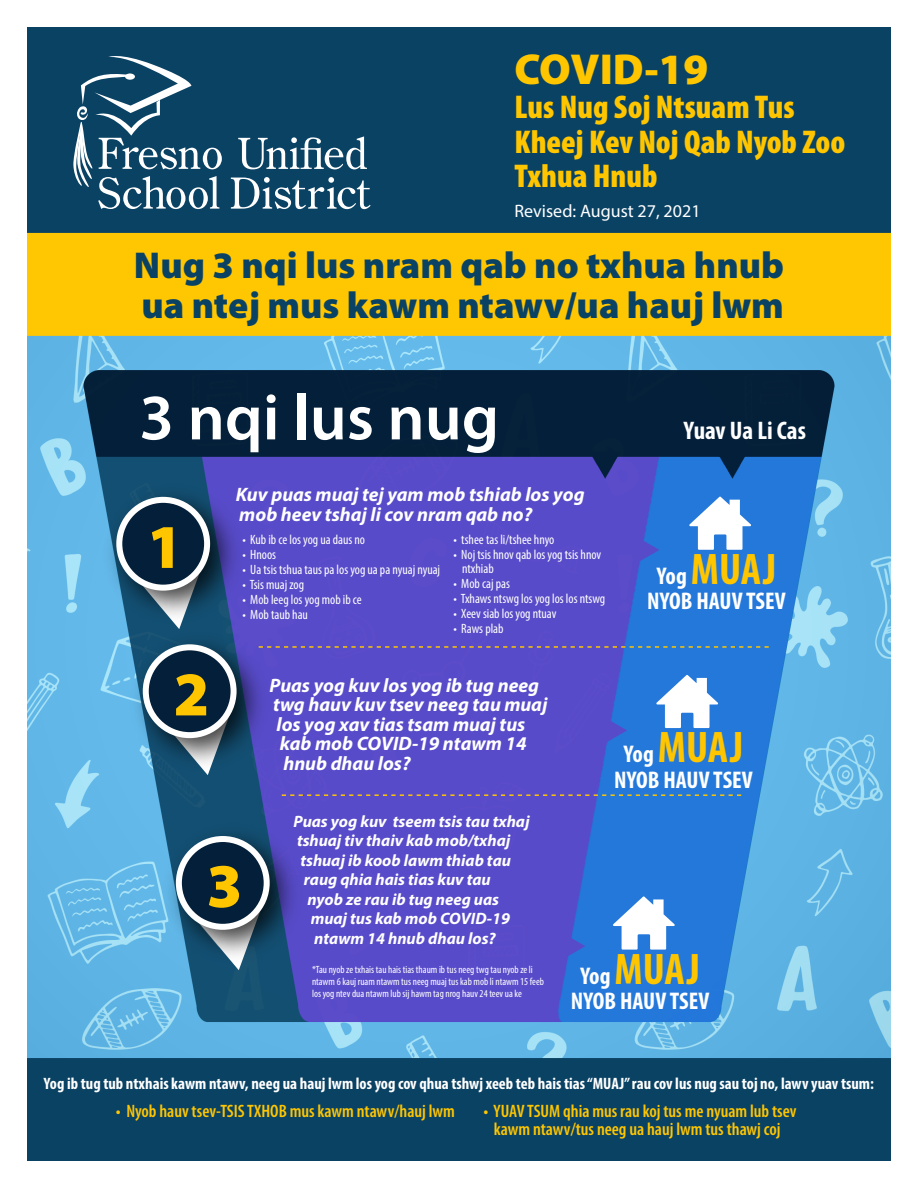
<style>
.page{position:relative;width:918px;height:1188px;background:#fff}
.page>*{position:absolute;margin:0;border:0;box-sizing:border-box;transform-origin:0 0}
.t1{font:600 65.1px "Myriad Pro";color:#fff}
.t2{font:900 62.55px "Myriad Pro";color:#ffc600}
.t3{font:700 condensed 44.4px "Myriad Pro";color:#ffc600}
.t4{font:900 43.5px "Myriad Pro";color:#ffc600}
.t5{font:900 37.5px/40.5px "Myriad Pro";color:#0a4264}
.t6{font:900 condensed 33px/34.5px "Myriad Pro";color:#ffc600}
.t7{font:700 condensed 25.5px "Myriad Pro";color:#fff}
.t8{font:700 condensed 24.15px "Myriad Pro";color:#fff}
.t9{font:italic 700 19.5px/19.5px "Myriad Pro";color:#fff}
.t10{font:600 condensed 18px/18px "Myriad Pro";color:#ffc600;text-align:center}
.t11{font:18px "Myriad Pro";color:#fff}
.t12{font:italic 700 16.5px "Myriad Pro";color:#fff}
.t13{font:700 condensed 16.5px "Myriad Pro";color:#fff}
.t14{font:condensed 13.5px/13.5px "Myriad Pro";color:#fff}
.t15{font:condensed 10.5px/12px "Myriad Pro";color:#fff}
.s1{font-size:24.15px;color:#fff}
</style>
<div class="page">
<img style="left:27px;top:27px;width:864px;height:1134px">
<svg style="left:238px;top:136px;width:129px;height:33px"></svg>
<svg style="left:73px;top:52px;width:149px;height:157px;background:#35637f"></svg>
<svg style="left:231px;top:177px;width:140px;height:32px"></svg>
<img style="left:95px;top:476px;width:157px;height:156px">
<div style="left:119px;top:500px;width:88px;height:88px;background:#041f39;border-radius:50%"></div>
<div style="left:116px;top:497px;width:94px;height:94px;border:6px solid #fff;border-radius:50%"></div>
<img style="left:122px;top:623px;width:156px;height:157px">
<div style="left:146px;top:647px;width:88px;height:88px;background:#041f39;border-radius:50%"></div>
<div style="left:143px;top:644px;width:94px;height:94px;border:6px solid #fff;border-radius:50%"></div>
<img style="left:155px;top:815px;width:156px;height:157px">
<div style="left:179px;top:839px;width:88px;height:88px;background:#041f39;border-radius:50%"></div>
<div style="left:176px;top:836px;width:94px;height:94px;border:6px solid #fff;border-radius:50%"></div>
<svg style="left:257px;top:646px;width:512px;height:2px"></svg>
<svg style="left:278px;top:794px;width:463px;height:2px"></svg>
<svg style="left:689px;top:497px;width:62px;height:53px"></svg>
<svg style="left:656px;top:675px;width:62px;height:53px"></svg>
<svg style="left:613px;top:896px;width:62px;height:54px"></svg>
<svg style="left:633px;top:534px;width:26px;height:31px"></svg>
<svg style="left:590px;top:452px;width:31px;height:27px"></svg>
<svg style="left:717px;top:452px;width:31px;height:27px"></svg>
<svg style="left:600px;top:715px;width:27px;height:31px"></svg>
<svg style="left:558px;top:931px;width:27px;height:31px"></svg>
<h3 class="t4" style="left:515px;top:44px;width:195px">COVID-19</h3>
<h3 class="t6" style="left:515px;top:89px;width:332px">Lus Nug Soj Ntsuam Tus<br>Kheej Kev Noj Qab Nyob Zoo<br>Txhua Hnub</h3>
<h3 class="t11" style="left:515px;top:200px;width:188px">Revised: August 27, 2021</h3>
<h3 class="t5" style="left:134px;top:245px;width:652px">Nug 3 nqi lus nram qab no txhua hnub ua ntej mus kawm ntawv/ua hauj lwm</h3>
<h1 class="t1" style="left:139px;top:376px;width:361px">3 nqi lus nug</h1>
<h2 class="t2" style="left:147px;top:511px;width:37px">1</h2>
<h3 class="t9" style="left:236px;top:484px;width:350px">Kuv puas muaj tej yam mob tshiab los yog mob heev tshaj li cov nram qab no?</h3>
<p class="t14" style="left:243px;top:533px;width:124px">• Kub ib ce los yog ua daus no</p>
<p class="t14" style="left:243px;top:548px;width:35px">• Hnoos</p>
<p class="t14" style="left:243px;top:563px;width:199px">• Ua tsis tshua taus pa los yog ua pa nyuaj nyuaj</p>
<p class="t14" style="left:243px;top:578px;width:63px">• Tsis muaj zog</p>
<p class="t14" style="left:243px;top:593px;width:121px">• Mob leeg los yog mob ib ce</p>
<p class="t14" style="left:243px;top:608px;width:67px">• Mob taub hau</p>
<p class="t14" style="left:454px;top:533px;width:102px">• tshee tas li/tshee hnyo</p>
<p class="t14" style="left:462px;top:548px;width:141px;text-indent:-8px">• Noj tsis hnov qab los yog tsis hnov ntxhiab</p>
<p class="t14" style="left:454px;top:577px;width:58px">• Mob caj pas</p>
<p class="t14" style="left:454px;top:592px;width:153px">• Txhaws ntswg los yog los los ntswg</p>
<p class="t14" style="left:454px;top:607px;width:104px">• Xeev siab los yog ntuav</p>
<p class="t14" style="left:454px;top:622px;width:52px">• Raws plab</p>
<h3 class="t7" style="left:684px;top:415px;width:124px">Yuav Ua Li Cas</h3>
<h3 class="t3" style="left:657px;top:541px;width:121px"><span class="s1">Yog</span> MUAJ</h3>
<h3 class="t8" style="left:647px;top:586px;width:140px">NYOB HAUV TSEV</h3>
<h2 class="t2" style="left:174px;top:659px;width:37px">2</h2>
<h2 class="t2" style="left:207px;top:850px;width:37px">3</h2>
<h3 class="t9" style="left:270px;top:675px;width:271px">Puas yog kuv los yog ib tug neeg</h3>
<h3 class="t9" style="left:273px;top:694px;width:276px">twg hauv kuv tsev neeg tau muaj</h3>
<h3 class="t9" style="left:277px;top:714px;width:250px">los yog xav tias tsam muaj tus</h3>
<h3 class="t9" style="left:280px;top:733px;width:248px">kab mob COVID-19 ntawm 14</h3>
<h3 class="t9" style="left:283px;top:753px;width:129px">hnub dhau los?</h3>
<p class="t12" style="left:294px;top:810px;width:238px">Puas yog kuv tseem tsis tau txhaj</p>
<p class="t12" style="left:297px;top:830px;width:215px">tshuaj tiv thaiv kab mob/txhaj</p>
<p class="t12" style="left:300px;top:849px;width:212px">tshuaj ib koob lawm thiab tau</p>
<p class="t12" style="left:304px;top:869px;width:188px">raug qhia hais tias kuv tau</p>
<p class="t12" style="left:307px;top:888px;width:193px">nyob ze rau ib tug neeg uas</p>
<p class="t12" style="left:311px;top:908px;width:201px">muaj tus kab mob COVID-19</p>
<p class="t12" style="left:314px;top:927px;width:183px">ntawm 14 hnub dhau los?</p>
<h3 class="t3" style="left:624px;top:720px;width:121px"><span class="s1">Yog</span> MUAJ</h3>
<h3 class="t8" style="left:614px;top:765px;width:140px">NYOB HAUV TSEV</h3>
<p class="t15" style="left:312px;top:964px;width:234px">*Tau nyob ze txhais tau hais tias thaum ib tus neeg twg tau nyob ze li ntawm 6 kauj ruam ntawm tus neeg muaj tus kab mob li ntawm 15 feeb los yog ntev dua ntawm lub sij hawm tag nrog hauv 24 teev ua ke</p>
<h3 class="t3" style="left:580px;top:941px;width:121px"><span class="s1">Yog</span> MUAJ</h3>
<h3 class="t8" style="left:571px;top:986px;width:140px">NYOB HAUV TSEV</h3>
<p class="t13" style="left:44px;top:1073px;width:832px">Yog ib tug tub ntxhais kawm ntawv, neeg ua hauj lwm los yog cov qhua tshwj xeeb teb hais tias “MUAJ” rau cov lus nug sau toj no, lawv yuav tsum:</p>
<h3 class="t10" style="left:116px;top:1103px;width:341px">• Nyob hauv tsev-TSIS TXHOB mus kawm ntawv/hauj lwm</h3>
<h3 class="t10" style="left:483px;top:1103px;width:315px">• YUAV TSUM qhia mus rau koj tus me nyuam lub tsev kawm ntawv/tus neeg ua hauj lwm tus thawj coj</h3>
</div>
